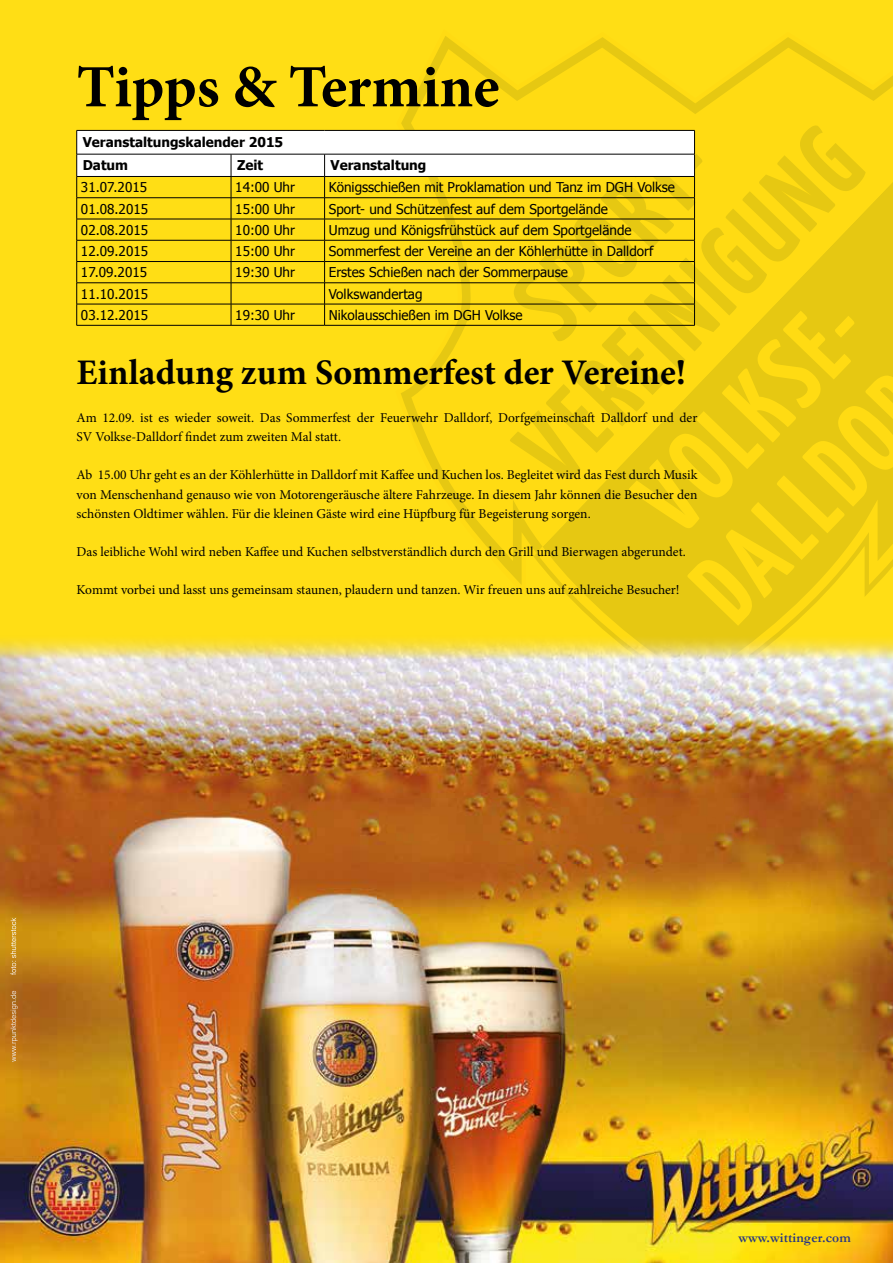
<style>
.page{position:relative;width:893px;height:1263px;background:#fff}
.page>*{position:absolute;margin:0;border:0;box-sizing:border-box;transform-origin:0 0}
.t1{font:700 60px "Minion Pro";letter-spacing:-.005em;color:#000}
.t2{font:700 36px "Minion Pro";color:#000}
.t3{font:13.5px/19.2px "Minion Pro";color:#000}
.t4{font:13.5px "Tahoma";color:#000}
.t5{font:700 13.5px/23.1px "Tahoma";color:#000}
.t6{font:700 13.5px "Garamond";letter-spacing:.01em;color:#283583}
</style>
<div class="page">
<div style="left:0;top:0;width:893px;height:687px;background:#ffde15"></div>
<svg style="left:401px;top:36px;width:492px;height:89px"></svg>
<svg style="left:536px;top:96px;width:357px;height:538px"></svg>
<img style="left:0;top:634px;width:893px;height:629px">
<img style="left:380px;top:799px;width:369px;height:41px">
<img style="left:378px;top:865px;width:433px;height:41px">
<img style="left:11px;top:918px;width:5px;height:57px">
<img style="left:11px;top:991px;width:7px;height:71px">
<svg style="left:76px;top:125px;width:817px;height:501px"></svg>
<h1 class="t1" style="left:77px;top:45px;width:424px">Tipps &amp; Termine</h1>
<p class="t5" style="left:83px;top:130px;width:202px">Veranstaltungskalender 2015<br>Datum</p>
<p class="t5" style="left:237px;top:153px;width:28px">Zeit</p>
<p class="t5" style="left:331px;top:153px;width:97px">Veranstaltung</p>
<p class="t4" style="left:81px;top:178px;width:68px">31.07.2015</p>
<p class="t4" style="left:235px;top:178px;width:61px">14:00 Uhr</p>
<p class="t4" style="left:329px;top:178px;width:348px">Königsschießen mit Proklamation und Tanz im DGH Volkse</p>
<p class="t4" style="left:81px;top:200px;width:69px">01.08.2015</p>
<p class="t4" style="left:235px;top:200px;width:61px">15:00 Uhr</p>
<p class="t4" style="left:329px;top:200px;width:281px">Sport- und Schützenfest auf dem Sportgelände</p>
<p class="t4" style="left:81px;top:221px;width:69px">02.08.2015</p>
<p class="t4" style="left:235px;top:221px;width:61px">10:00 Uhr</p>
<p class="t4" style="left:329px;top:221px;width:304px">Umzug und Königsfrühstück auf dem Sportgelände</p>
<p class="t4" style="left:81px;top:242px;width:69px">12.09.2015</p>
<p class="t4" style="left:235px;top:242px;width:61px">15:00 Uhr</p>
<p class="t4" style="left:329px;top:242px;width:326px">Sommerfest der Vereine an der Köhlerhütte in Dalldorf</p>
<p class="t4" style="left:81px;top:263px;width:68px">17.09.2015</p>
<p class="t4" style="left:235px;top:263px;width:61px">19:30 Uhr</p>
<p class="t4" style="left:329px;top:263px;width:241px">Erstes Schießen nach der Sommerpause</p>
<p class="t4" style="left:81px;top:285px;width:69px">11.10.2015</p>
<p class="t4" style="left:329px;top:285px;width:95px">Volkswandertag</p>
<p class="t4" style="left:81px;top:306px;width:69px">03.12.2015</p>
<p class="t4" style="left:235px;top:306px;width:61px">19:30 Uhr</p>
<p class="t4" style="left:329px;top:306px;width:195px">Nikolausschießen im DGH Volkse</p>
<h2 class="t2" style="left:77px;top:347px;width:611px">Einladung zum Sommerfest der Vereine!</h2>
<p class="t3" style="left:77px;top:408px;width:622px">Am 12.09. ist es wieder soweit. Das Sommerfest der Feuerwehr Dalldorf, Dorfgemeinschaft Dalldorf und der<br>SV Volkse-Dalldorf findet zum zweiten Mal statt.</p>
<p class="t3" style="left:77px;top:466px;width:622px;text-align:justify">Ab 15.00 Uhr geht es an der Köhlerhütte in Dalldorf mit Kaffee und Kuchen los. Begleitet wird das Fest durch Musik von Menschenhand genauso wie von Motorengeräusche ältere Fahrzeuge. In diesem Jahr können die Besucher den schönsten Oldtimer wählen. Für die kleinen Gäste wird eine Hüpfburg für Begeisterung sorgen.</p>
<p class="t3" style="left:77px;top:542px;width:611px">Das leibliche Wohl wird neben Kaffee und Kuchen selbstverständlich durch den Grill und Bierwagen abgerundet.</p>
<p class="t3" style="left:77px;top:580px;width:605px">Kommt vorbei und lasst uns gemeinsam staunen, plaudern und tanzen. Wir freuen uns auf zahlreiche Besucher!</p>
<p class="t6" style="left:738px;top:1230px;width:114px">www.wittinger.com</p>
</div>
